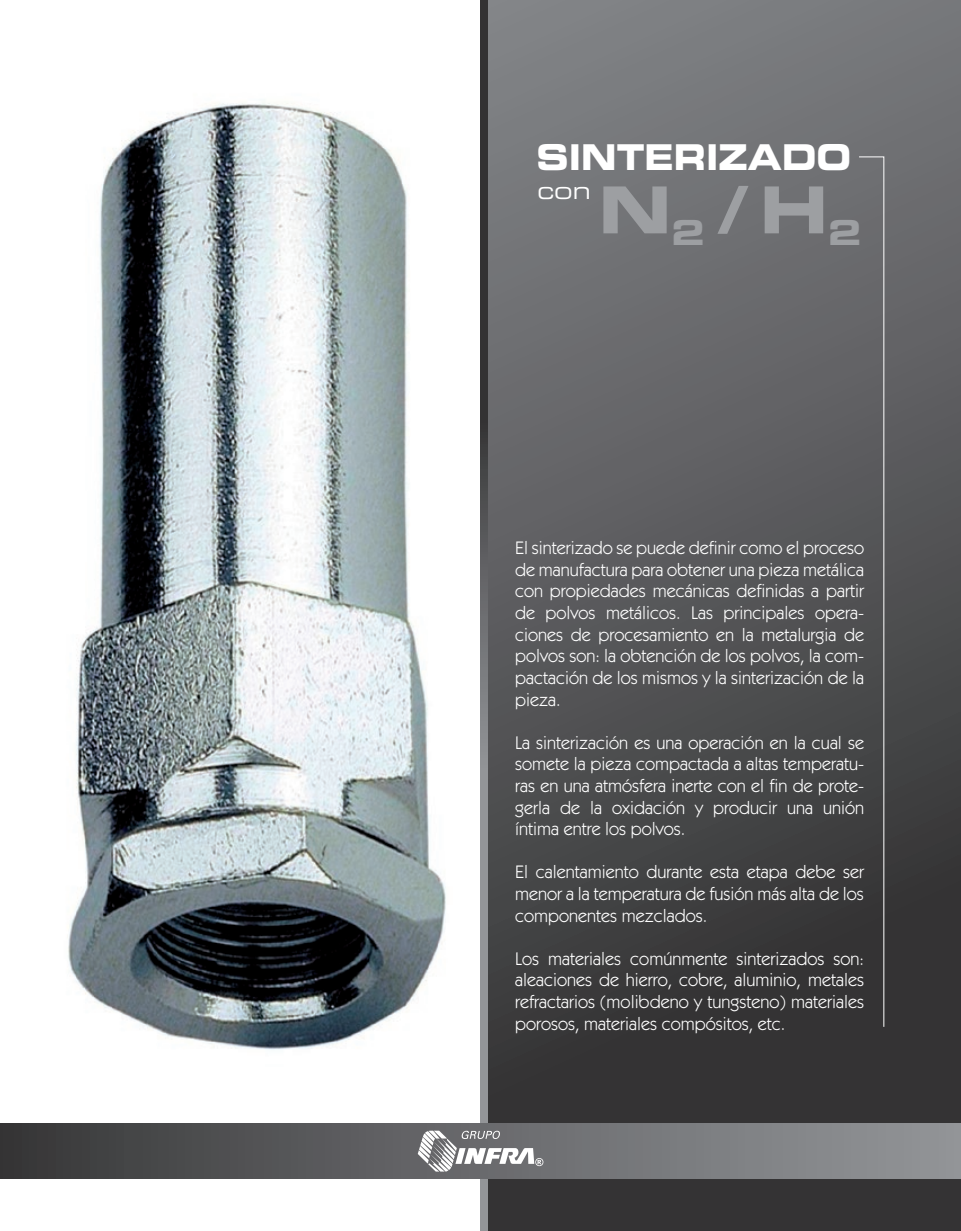
<style>
.page{position:relative;width:961px;height:1231px;background:#fff}
.page>*{position:absolute;margin:0;border:0;box-sizing:border-box;transform-origin:0 0}
.t1{font:64.2px "Palindrome Expanded S Si Bold Expanded";color:#9d9fa2}
.t2{font:35.25px "Palindrome Expanded S Si Bold Expanded";color:#fff;scale:.89 1}
.t3{font:23.25px "Palindrome Expanded S Si Expanded";color:#fff}
.t4{font:18px/21.6px "Performa Book S Si";color:#fff;text-align:justify}
</style>
<div class="page">
<img style="left:68px;top:103px;width:378px;height:947px">
<div style="left:480px;top:0;width:480px;height:1231px;background:linear-gradient(to bottom,#7e8083,#2a292a)"></div>
<svg style="left:480px;top:0;width:8px;height:1231px;background:#636366"></svg>
<svg style="left:858px;top:156px;width:26px;height:871px;background:#545456"></svg>
<div style="left:0;top:1123px;width:960px;height:55px;background:linear-gradient(to right,#39393a,#95979b)"></div>
<svg style="left:418px;top:1130px;width:125px;height:41px"></svg>
<h2 class="t2" style="left:536px;top:132px;width:355px">SINTERIZADO</h2>
<p class="t3" style="left:537px;top:174px;width:55px">con</p>
<h1 class="t1" style="left:598px;top:164px;width:264px">N<sub>2</sub> / H<sub>2</sub></h1>
<p class="t4" style="left:515px;top:537px;width:350px">El sinterizado se puede definir como el proceso de manufactura para obtener una pieza metálica con propiedades mecánicas definidas a partir de polvos metálicos. Las principales opera&shy;ciones de procesamiento en la metalurgia de polvos son: la obtención de los polvos, la com&shy;pactación de los mismos y la sinterización de la pieza.</p>
<p class="t4" style="left:515px;top:731px;width:350px">La sinterización es una operación en la cual se somete la pieza compactada a altas temperatu&shy;ras en una atmósfera inerte con el fin de prote&shy;gerla de la oxidación y producir una unión íntima entre los polvos.</p>
<p class="t4" style="left:515px;top:861px;width:350px">El calentamiento durante esta etapa debe ser menor a la temperatura de fusión más alta de los componentes mezclados.</p>
<p class="t4" style="left:515px;top:947px;width:350px">Los materiales comúnmente sinterizados son: aleaciones de hierro, cobre, aluminio, metales refractarios (molibdeno y tungsteno) materiales porosos, materiales compósitos, etc.</p>
</div>
